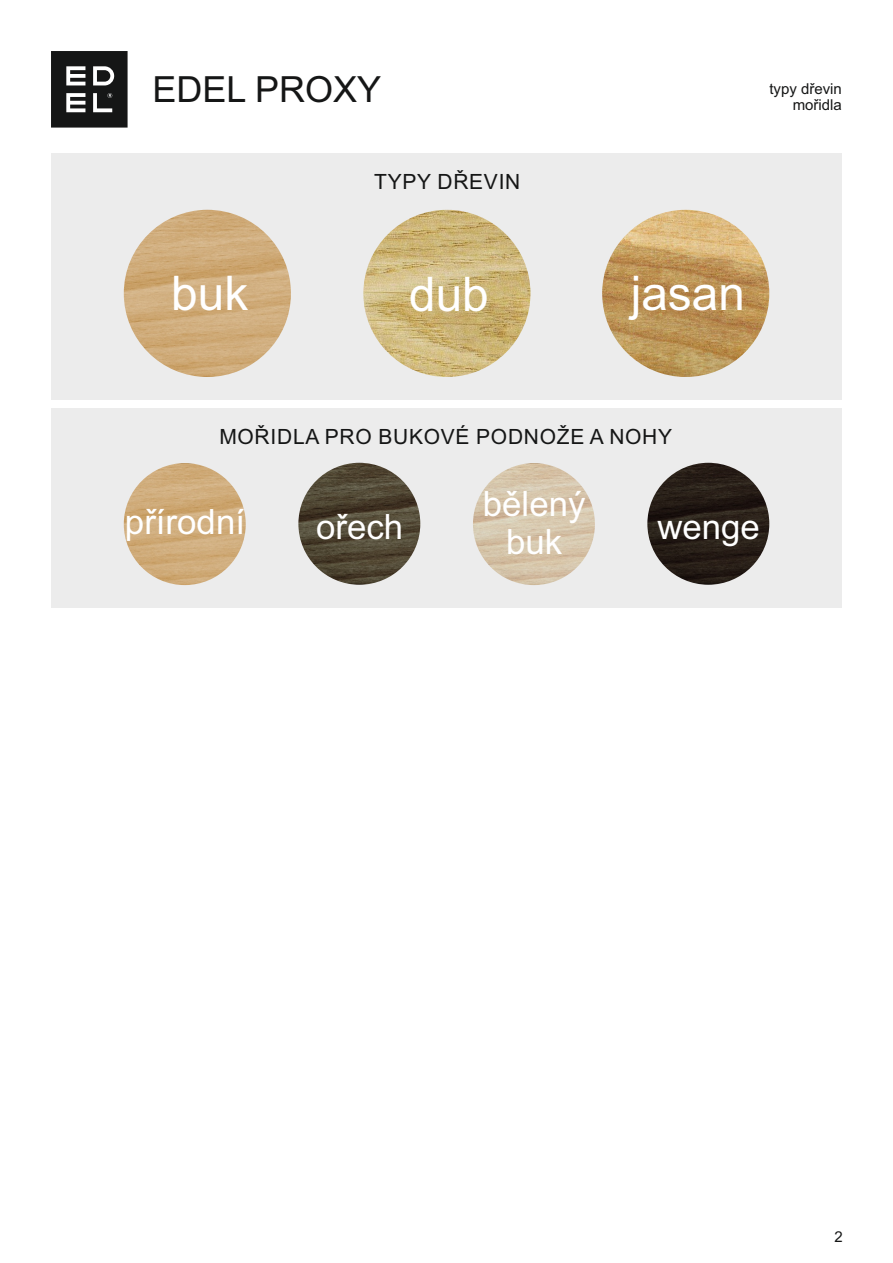
<style>
.page{position:relative;width:893px;height:1263px;background:#fff}
.page>*{position:absolute;margin:0;border:0;box-sizing:border-box;transform-origin:0 0}
.t1{font:47.85px "Arial";color:#fff}
.t2{font:36px "Arial";color:#151616}
.t3{font:34.8px/39px "Arial";color:#fff;text-align:center}
.t4{font:21px "Arial";letter-spacing:.035em;color:#151616}
.t5{font:15px/16.8px "Arial";color:#151616;text-align:right}
</style>
<div class="page">
<div style="left:51px;top:408px;width:791px;height:199px;background:#ececec"></div>
<div style="left:51px;top:153px;width:791px;height:246px;background:#ececec"></div>
<img style="left:363px;top:210px;width:167px;height:167px;border-radius:50%">
<img style="left:473px;top:463px;width:122px;height:122px;border-radius:50%">
<img style="left:298px;top:463px;width:122px;height:122px;border-radius:50%">
<img style="left:647px;top:463px;width:122px;height:122px;border-radius:50%">
<img style="left:124px;top:463px;width:122px;height:122px;border-radius:61px">
<img style="left:124px;top:210px;width:167px;height:167px;border-radius:83px">
<img style="left:602px;top:210px;width:167px;height:167px;border-radius:50%">
<div style="left:51px;top:51px;width:77px;height:77px;background:#151616"></div>
<svg style="left:66px;top:66px;width:48px;height:46px"></svg>
<h2 class="t2" style="left:152px;top:76px;width:230px">EDEL PROXY</h2>
<p class="t4" style="left:374px;top:174px;width:148px">TYPY DŘEVIN</p>
<p class="t5" style="left:769px;top:81px;width:74px">typy dřevin mořidla</p>
<h1 class="t1" style="left:171px;top:275px;width:79px">buk</h1>
<h1 class="t1" style="left:409px;top:276px;width:81px">dub</h1>
<h1 class="t1" style="left:631px;top:275px;width:116px">jasan</h1>
<p class="t4" style="left:219px;top:428px;width:454px">MOŘIDLA PRO BUKOVÉ PODNOŽE A NOHY</p>
<h3 class="t3" style="left:125px;top:506px;width:122px">přírodní</h3>
<h3 class="t3" style="left:483px;top:487px;width:104px">bělený buk</h3>
<h3 class="t3" style="left:316px;top:510px;width:89px">ořech</h3>
<h3 class="t3" style="left:657px;top:510px;width:104px">wenge</h3>
<p class="t5" style="left:834px;top:1229px;width:10px">2</p>
</div>
